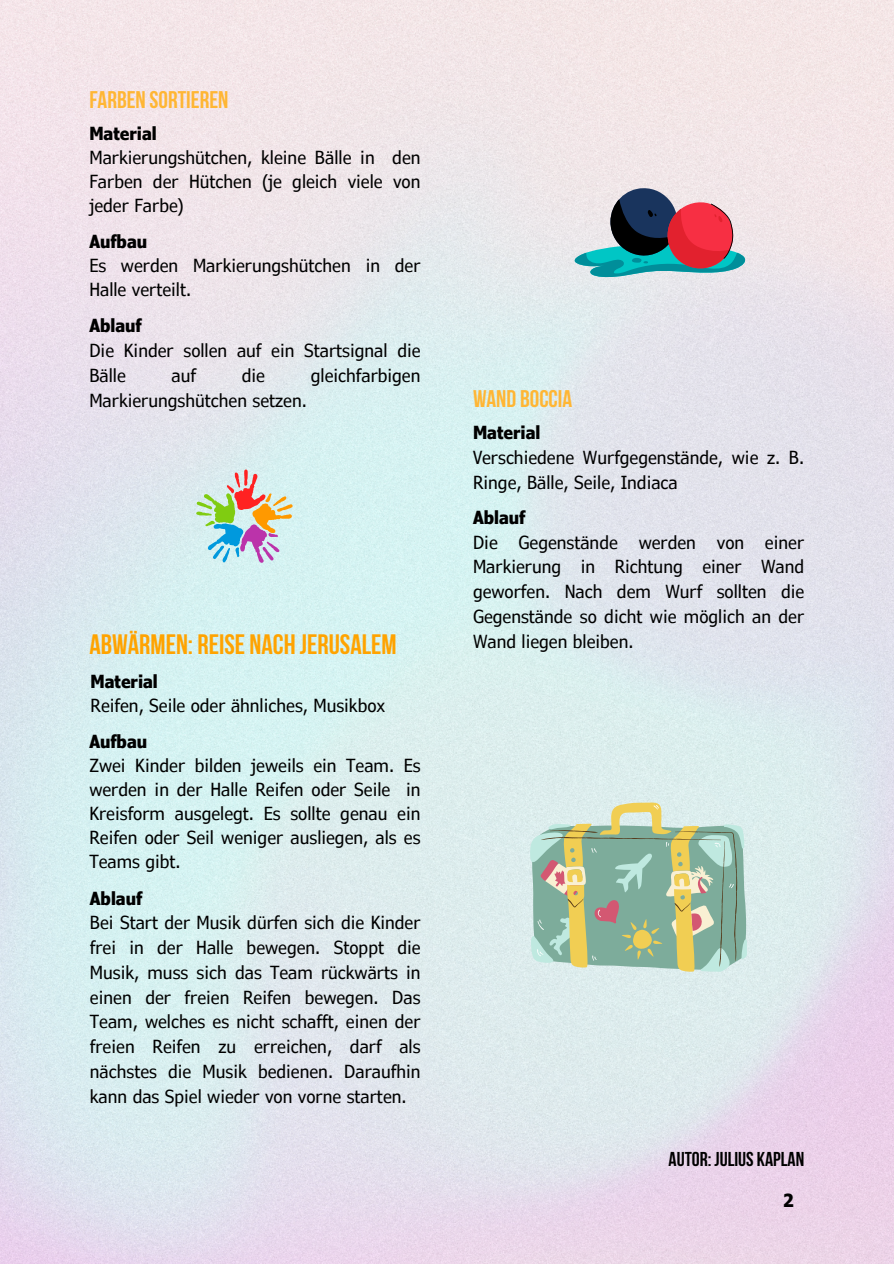
<style>
.page{position:relative;width:894px;height:1264px;background:#fff}
.page>*{position:absolute;margin:0;border:0;box-sizing:border-box;transform-origin:0 0}
.t1{font:700 28.05px "Bebas Neue";color:#ffa300}
.t2{font:700 24px "Bebas Neue";color:#ffb634}
.t3{font:700 19.95px "Bebas Neue";color:#000}
.t4{font:condensed 18px/24.8px "Verdana Pro";color:#000;text-align:justify}
.t5{font:700 condensed 18px "Verdana Pro";color:#000}
</style>
<div class="page">
<img style="left:0;top:0;width:893px;height:1263px">
<svg style="left:572px;top:187px;width:174px;height:90px;background:#938792"></svg>
<svg style="left:530px;top:802px;width:217px;height:170px;background:#abc0a3"></svg>
<svg style="left:196px;top:469px;width:97px;height:94px;background:#c7cac1"></svg>
<p class="t2" style="left:89px;top:90px;width:140px">FARBEN SORTIEREN</p>
<p class="t5" style="left:89px;top:122px;width:69px">Material</p>
<p class="t4" style="left:89px;top:145px;width:332px;line-height:24px">Markierungshütchen, kleine Bälle in den Farben der Hütchen (je gleich viele von jeder Farbe)</p>
<p class="t5" style="left:89px;top:230px;width:59px">Aufbau</p>
<p class="t4" style="left:89px;top:253px;width:332px;line-height:24px">Es werden Markierungshütchen in der<br>Halle verteilt.</p>
<h2 class="t5" style="left:89px;top:314px;width:54px">Ablauf</h2>
<p class="t4" style="left:89px;top:338px;width:332px">Die Kinder sollen auf ein Startsignal die<br>Bälle</p>
<p class="t4" style="left:171px;top:362px;width:26px">auf</p>
<p class="t4" style="left:242px;top:362px;width:25px">die</p>
<p class="t4" style="left:311px;top:362px;width:111px">gleichfarbigen</p>
<p class="t4" style="left:89px;top:387px;width:219px">Markierungshütchen setzen.</p>
<p class="t1" style="left:89px;top:633px;width:309px">ABWÄRMEN: REISE NACH JERUSALEM</p>
<h2 class="t5" style="left:90px;top:670px;width:69px">Material</h2>
<p class="t4" style="left:90px;top:692px;width:296px">Reifen, Seile oder ähnliches, Musikbox</p>
<p class="t5" style="left:89px;top:730px;width:59px">Aufbau</p>
<p class="t4" style="left:89px;top:753px;width:332px;line-height:24px">Zwei Kinder bilden jeweils ein Team. Es werden in der Halle Reifen oder Seile in Kreisform ausgelegt. Es sollte genau ein Reifen oder Seil weniger ausliegen, als es Teams gibt.</p>
<p class="t5" style="left:90px;top:886px;width:54px">Ablauf</p>
<p class="t4" style="left:90px;top:909px;width:332px">Bei Start der Musik dürfen sich die Kinder frei in der Halle bewegen. Stoppt die Musik, muss sich das Team rückwärts in einen der freien Reifen bewegen. Das Team, welches es nicht schafft, einen der freien Reifen zu erreichen, darf als nächstes die Musik bedienen. Daraufhin kann das Spiel wieder von vorne starten.</p>
<p class="t2" style="left:473px;top:389px;width:101px">WAND BOCCIA</p>
<p class="t5" style="left:473px;top:421px;width:69px">Material</p>
<p class="t4" style="left:473px;top:444px;width:332px">Verschiedene Wurfgegenstände, wie z. B.<br>Ringe, Bälle, Seile, Indiaca</p>
<h1 class="t5" style="left:473px;top:506px;width:54px">Ablauf</h1>
<p class="t4" style="left:473px;top:529px;width:332px">Die Gegenstände werden von einer Markierung in Richtung einer Wand geworfen. Nach dem Wurf sollten die Gegenstände so dicht wie möglich an der Wand liegen bleiben.</p>
<p class="t3" style="left:668px;top:1150px;width:137px">AUTOR: JULIUS KAPLAN</p>
<p class="t5" style="left:783px;top:1189px;width:12px">2</p>
</div>
